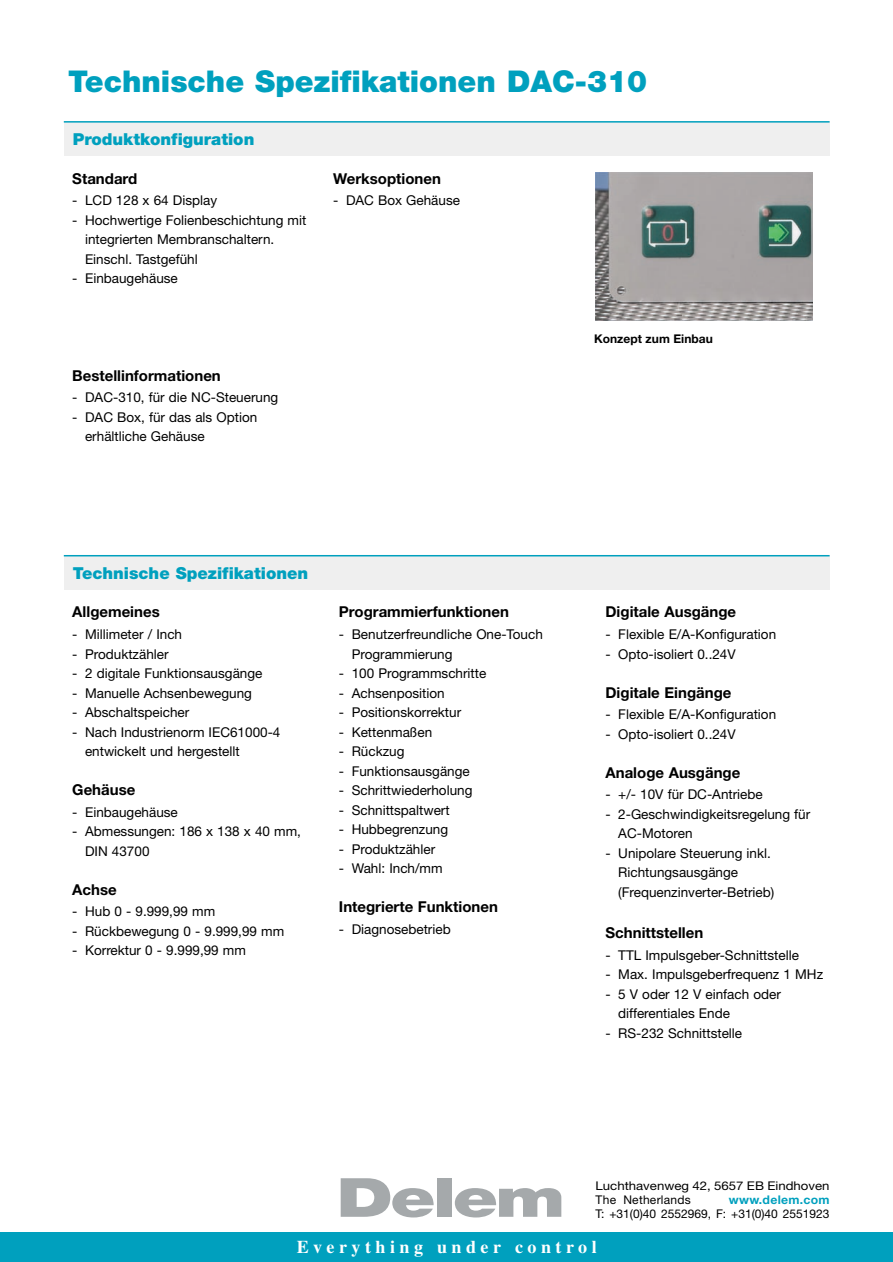
<style>
.page{position:relative;width:893px;height:1262px;background:#fff}
.page>*{position:absolute;margin:0;border:0;box-sizing:border-box;transform-origin:0 0}
.t1{font:900 30px "Helvetica Neue";color:#00a0be}
.t2{font:700 18px "Times";letter-spacing:.25em;color:#fff}
.t3{font:900 16.5px "Helvetica Neue";color:#00a0be}
.t4{font:700 15px "Helvetica Neue";color:#000}
.t5{font:13.5px/19.5px "Helvetica Neue";color:#000}
.t6{font:12px/14.4px "Helvetica Neue";color:#000;scale:1.1 1}
.t7{font:12px "Helvetica Neue";color:#000}
.t8{font:700 12px "Helvetica Neue";color:#000}
.t9{font:700 12px "Helvetica Neue";letter-spacing:.02em;color:#00a0be}
</style>
<div class="page">
<div style="left:64px;top:122px;width:765px;height:34px;background:#efefef"></div>
<hr style="left:64px;top:121px;width:765px;height:2px;background:#00a0be">
<div style="left:64px;top:556px;width:765px;height:34px;background:#efefef"></div>
<hr style="left:64px;top:555px;width:765px;height:1px;background:#00a0be">
<svg style="left:340px;top:1178px;width:93px;height:39px"></svg>
<div style="left:437px;top:1178px;width:14px;height:38px;background:#a5a9ab"></div>
<svg style="left:455px;top:1188px;width:106px;height:29px"></svg>
<div style="left:0;top:1232px;width:892px;height:30px;background:#00a0be"></div>
<img style="left:595px;top:173px;width:217px;height:147px">
<h1 class="t1" style="left:68px;top:71px;width:580px">Technische Spezifikationen DAC-310</h1>
<p class="t3" style="left:73px;top:133px;width:183px">Produktkonfiguration</p>
<p class="t4" style="left:72px;top:173px;width:67px">Standard</p>
<p class="t5" style="left:72px;top:192px;width:146px">- LCD 128 x 64 Display</p>
<p class="t5" style="left:85px;top:211px;width:223px;text-indent:-13px">- Hochwertige Folienbeschichtung mit integrierten Membranschaltern.<br>Einschl. Tastgefühl</p>
<p class="t5" style="left:72px;top:270px;width:107px">- Einbaugehäuse</p>
<p class="t4" style="left:333px;top:173px;width:109px">Werksoptionen</p>
<p class="t5" style="left:333px;top:192px;width:128px">- DAC Box Gehäuse</p>
<p class="t4" style="left:72px;top:370px;width:150px">Bestellinformationen</p>
<p class="t5" style="left:72px;top:389px;width:207px">- DAC-310, für die NC-Steuerung</p>
<p class="t5" style="left:85px;top:409px;width:174px;text-indent:-13px">- DAC Box, für das als Option erhältliche Gehäuse</p>
<p class="t3" style="left:73px;top:567px;width:237px">Technische Spezifikationen</p>
<p class="t4" style="left:72px;top:607px;width:89px">Allgemeines</p>
<p class="t5" style="left:72px;top:626px;width:111px">- Millimeter / Inch</p>
<p class="t5" style="left:72px;top:645px;width:98px">- Produktzähler</p>
<p class="t5" style="left:72px;top:665px;width:192px">- 2 digitale Funktionsausgänge</p>
<p class="t5" style="left:72px;top:684px;width:181px">- Manuelle Achsenbewegung</p>
<p class="t5" style="left:72px;top:704px;width:118px">- Abschaltspeicher</p>
<p class="t5" style="left:85px;top:723px;width:197px;text-indent:-13px">- Nach Industrienorm IEC61000-4 entwickelt und hergestellt</p>
<p class="t4" style="left:72px;top:784px;width:65px">Gehäuse</p>
<p class="t5" style="left:72px;top:803px;width:107px">- Einbaugehäuse</p>
<p class="t5" style="left:85px;top:823px;width:217px;text-indent:-13px">- Abmessungen: 186 x 138 x 40 mm,<br>DIN 43700</p>
<p class="t4" style="left:72px;top:884px;width:46px">Achse</p>
<p class="t5" style="left:72px;top:903px;width:144px">- Hub 0 - 9.999,99 mm</p>
<p class="t5" style="left:72px;top:922px;width:213px">- Rückbewegung 0 - 9.999,99 mm</p>
<p class="t5" style="left:72px;top:942px;width:175px">- Korrektur 0 - 9.999,99 mm</p>
<p class="t4" style="left:339px;top:607px;width:171px">Programmierfunktionen</p>
<p class="t5" style="left:351px;top:626px;width:193px;text-indent:-13px">- Benutzerfreundliche One-Touch<br>Programmierung</p>
<p class="t5" style="left:339px;top:665px;width:149px">- 100 Programmschritte</p>
<p class="t5" style="left:339px;top:684px;width:107px">- Achsenposition</p>
<p class="t5" style="left:339px;top:704px;width:124px">- Positionskorrektur</p>
<p class="t5" style="left:339px;top:723px;width:95px">- Kettenmaßen</p>
<p class="t5" style="left:339px;top:743px;width:67px">- Rückzug</p>
<p class="t5" style="left:339px;top:762px;width:132px">- Funktionsausgänge</p>
<p class="t5" style="left:339px;top:782px;width:135px">- Schrittwiederholung</p>
<p class="t5" style="left:339px;top:801px;width:112px">- Schnittspaltwert</p>
<p class="t5" style="left:339px;top:821px;width:111px">- Hubbegrenzung</p>
<p class="t5" style="left:339px;top:840px;width:98px">- Produktzähler</p>
<p class="t5" style="left:339px;top:860px;width:105px">- Wahl: Inch/mm</p>
<p class="t4" style="left:339px;top:901px;width:160px">Integrierte Funktionen</p>
<p class="t5" style="left:339px;top:920px;width:113px">- Diagnosebetrieb</p>
<p class="t8" style="left:594px;top:334px;width:120px">Konzept zum Einbau</p>
<p class="t4" style="left:605px;top:607px;width:132px">Digitale Ausgänge</p>
<p class="t5" style="left:605px;top:626px;width:172px">- Flexible E/A-Konfiguration</p>
<p class="t5" style="left:605px;top:645px;width:132px">- Opto-isoliert 0..24V</p>
<p class="t4" style="left:605px;top:687px;width:127px">Digitale Eingänge</p>
<p class="t5" style="left:605px;top:706px;width:172px">- Flexible E/A-Konfiguration</p>
<p class="t5" style="left:605px;top:725px;width:132px">- Opto-isoliert 0..24V</p>
<p class="t4" style="left:605px;top:767px;width:136px">Analoge Ausgänge</p>
<p class="t5" style="left:605px;top:786px;width:159px">- +/- 10V für DC-Antriebe</p>
<p class="t5" style="left:618px;top:805px;width:193px;text-indent:-13px">- 2-Geschwindigkeitsregelung für<br>AC-Motoren</p>
<p class="t5" style="left:618px;top:844px;width:157px;text-indent:-13px">- Unipolare Steuerung inkl.<br>Richtungsausgänge (Frequenzinverter-Betrieb)</p>
<p class="t4" style="left:605px;top:927px;width:99px">Schnittstellen</p>
<p class="t5" style="left:605px;top:946px;width:195px">- TTL Impulsgeber-Schnittstelle</p>
<p class="t5" style="left:605px;top:966px;width:219px">- Max. Impulsgeberfrequenz 1 MHz</p>
<p class="t5" style="left:618px;top:985px;width:164px;text-indent:-13px">- 5 V oder 12 V einfach oder differentiales Ende</p>
<p class="t5" style="left:605px;top:1024px;width:138px">- RS-232 Schnittstelle</p>
<p class="t6" style="left:595px;top:1179px;width:214px">Luchthavenweg 42, 5657 EB Eindhoven<br>The Netherlands</p>
<p class="t9" style="left:728px;top:1195px;width:102px">www.delem.com</p>
<p class="t7" style="left:595px;top:1209px;width:235px">T: +31(0)40 2552969, F: +31(0)40 2551923</p>
<h2 class="t2" style="left:297px;top:1240px;width:301px">Everything under control</h2>
</div>
